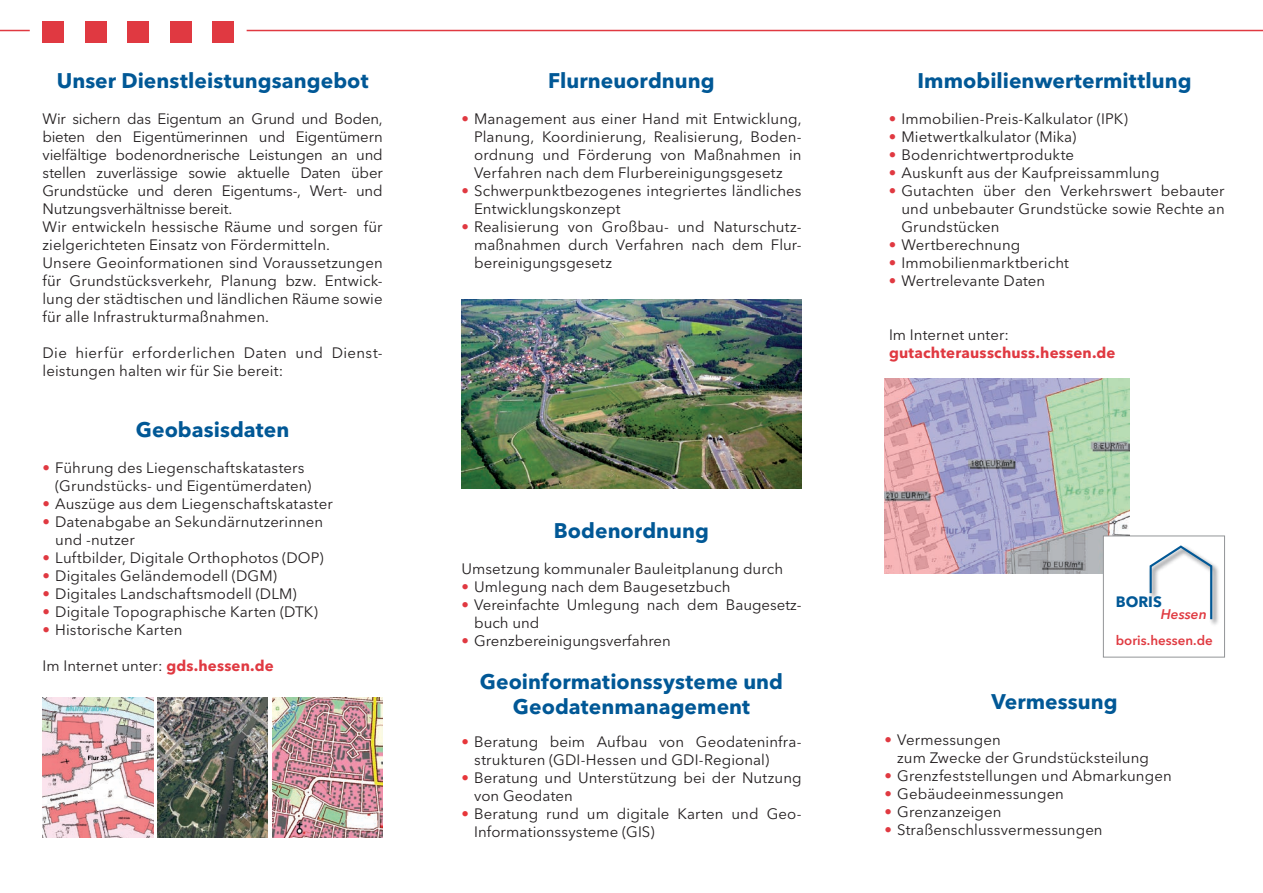
<style>
.page{position:relative;width:1263px;height:893px;background:#fff}
.page>*{position:absolute;margin:0;border:0;box-sizing:border-box;transform-origin:0 0}
.t1{font:700 21px/25.2px "Avenir Next LT Pro";letter-spacing:.005em;color:#015896;text-align:center}
.t2{font:15px/18px "Avenir Next LT Pro";letter-spacing:.005em;color:#231f20}
.t3{font:700 15px "Avenir Next LT Pro";letter-spacing:.015em;color:#e03941}
.t4{font:700 14.85px "Avenir Next LT Pro";color:#015896}
.t5{font:italic 600 13.8px "Avenir Next LT Pro";color:#e03a41}
.t6{font:600 13.35px "Avenir Next LT Pro";letter-spacing:.005em;color:#e03a41}
.s1{font-weight:500;color:#e03941}
.s2{color:#e03941}
.s3{font-weight:700;color:#e03941}
.s4{color:#e7363a}
</style>
<div class="page">
<div style="left:43px;top:21px;width:21px;height:22px;background:#e03941"></div>
<div style="left:85px;top:21px;width:21px;height:22px;background:#e03941"></div>
<div style="left:128px;top:21px;width:21px;height:22px;background:#e03941"></div>
<div style="left:170px;top:21px;width:21px;height:22px;background:#e03941"></div>
<div style="left:213px;top:21px;width:21px;height:22px;background:#e03941"></div>
<img style="left:43px;top:697px;width:110px;height:141px">
<img style="left:272px;top:697px;width:111px;height:141px">
<img style="left:157px;top:697px;width:111px;height:141px">
<img style="left:461px;top:300px;width:340px;height:189px">
<img style="left:884px;top:378px;width:245px;height:196px">
<div style="left:1103px;top:536px;width:121px;height:121px;background:#fff"></div>
<img style="left:1211px;top:564px;width:8px;height:61px">
<svg style="left:1149px;top:545px;width:64px;height:76px"></svg>
<div style="left:1103px;top:536px;width:122px;height:121px;border:1px solid #939598"></div>
<hr style="left:0;top:30px;width:30px;height:1px;background:#e03941">
<hr style="left:247px;top:30px;width:1016px;height:1px;background:#e03941">
<h1 class="t1" style="left:57px;top:68px;width:313px">Unser Dienstleistungsangebot</h1>
<p class="t2" style="left:43px;top:110px;width:342px">Wir sichern das Eigentum an Grund und Boden, bieten den Eigentümerinnen und Eigentümern vielfältige bodenordnerische Leistungen an und stellen zuverlässige sowie aktuelle Daten über Grundstücke und deren Eigentums-, Wert- und Nutzungsverhältnisse bereit.<br>Wir entwickeln hessische Räume und sorgen für zielgerichteten Einsatz von Fördermitteln.<br>Unsere Geoinformationen sind Voraussetzungen für Grundstücksverkehr, Planung bzw. Entwick&shy;lung der städtischen und ländlichen Räume sowie für alle Infrastrukturmaßnahmen.</p>
<p class="t2" style="left:43px;top:344px;width:342px">Die hierfür erforderlichen Daten und Dienst&shy;leistungen halten wir für Sie bereit:</p>
<h1 class="t1" style="left:136px;top:417px;width:155px">Geobasisdaten</h1>
<p class="t2" style="left:55px;top:459px;width:258px;text-indent:-13px"><span class="s1">•</span> Führung des Liegenschaftskatasters (Grundstücks- und Eigentümerdaten)</p>
<p class="t2" style="left:43px;top:495px;width:292px"><span class="s2">•</span> Auszüge aus dem Liegenschaftskataster</p>
<p class="t2" style="left:55px;top:513px;width:269px;text-indent:-13px"><span class="s2">•</span> Datenabgabe an Sekundärnutzerinnen und -nutzer</p>
<p class="t2" style="left:43px;top:549px;width:283px"><span class="s2">•</span> Luftbilder, Digitale Orthophotos (DOP)</p>
<p class="t2" style="left:43px;top:567px;width:236px"><span class="s2">•</span> Digitales Geländemodell (DGM)</p>
<p class="t2" style="left:43px;top:585px;width:256px"><span class="s2">•</span> Digitales Landschaftsmodell (DLM)</p>
<p class="t2" style="left:43px;top:603px;width:277px"><span class="s2">•</span> Digitale Topographische Karten (DTK)</p>
<p class="t2" style="left:43px;top:621px;width:141px"><span class="s2">•</span> Historische Karten</p>
<p class="t2" style="left:43px;top:657px;width:233px">Im Internet unter: <span class="s3">gds.hessen.de</span></p>
<h1 class="t1" style="left:548px;top:68px;width:168px">Flurneuordnung</h1>
<p class="t2" style="left:474px;top:110px;width:329px;text-align:justify;text-indent:-13px"><span class="s2">•</span> Management aus einer Hand mit Entwicklung, Planung, Koordinierung, Realisierung, Boden&shy;ordnung und Förderung von Maßnahmen in Verfahren nach dem Flurbereinigungsgesetz</p>
<p class="t2" style="left:474px;top:182px;width:329px;text-indent:-13px"><span class="s2">•</span> Schwerpunktbezogenes integriertes ländliches<br>Entwicklungskonzept</p>
<p class="t2" style="left:474px;top:218px;width:329px;text-align:justify;text-indent:-13px"><span class="s2">•</span> Realisierung von Großbau- und Naturschutz&shy;maßnahmen durch Verfahren nach dem Flur&shy;bereinigungsgesetz</p>
<h1 class="t1" style="left:554px;top:518px;width:157px">Bodenordnung</h1>
<p class="t2" style="left:461px;top:560px;width:323px">Umsetzung kommunaler Bauleitplanung durch</p>
<p class="t2" style="left:461px;top:578px;width:271px"><span class="s2">•</span> Umlegung nach dem Baugesetzbuch</p>
<p class="t2" style="left:474px;top:596px;width:329px;text-indent:-13px"><span class="s2">•</span> Vereinfachte Umlegung nach dem Baugesetz&shy;buch und</p>
<p class="t2" style="left:461px;top:632px;width:211px"><span class="s2">•</span> Grenzbereinigungsverfahren</p>
<h1 class="t1" style="left:480px;top:669px;width:305px">Geoinformationssysteme und<br>Geodatenmanagement</h1>
<p class="t2" style="left:474px;top:732px;width:329px;text-indent:-13px"><span class="s4">•</span> Beratung beim Aufbau von Geodateninfra&shy;strukturen (GDI-Hessen und GDI-Regional)</p>
<p class="t2" style="left:474px;top:768px;width:329px;text-indent:-13px"><span class="s4">•</span> Beratung und Unterstützung bei der Nutzung von Geodaten</p>
<p class="t2" style="left:474px;top:804px;width:329px;text-indent:-13px"><span class="s4">•</span> Beratung rund um digitale Karten und Geo-<br>Informationssysteme (GIS)</p>
<h1 class="t1" style="left:917px;top:68px;width:276px">Immobilienwertermittlung</h1>
<p class="t2" style="left:889px;top:110px;width:241px"><span class="s2">•</span> Immobilien-Preis-Kalkulator (IPK)</p>
<p class="t2" style="left:889px;top:128px;width:189px"><span class="s2">•</span> Mietwertkalkulator (Mika)</p>
<p class="t2" style="left:889px;top:146px;width:187px"><span class="s2">•</span> Bodenrichtwertprodukte</p>
<p class="t2" style="left:889px;top:164px;width:272px"><span class="s2">•</span> Auskunft aus der Kaufpreissammlung</p>
<p class="t2" style="left:901px;top:182px;width:325px;text-align:justify;text-indent:-13px"><span class="s2">•</span> Gutachten über den Verkehrswert bebauter und unbebauter Grundstücke sowie Rechte an Grundstücken</p>
<p class="t2" style="left:889px;top:236px;width:133px"><span class="s2">•</span> Wertberechnung</p>
<p class="t2" style="left:889px;top:254px;width:182px"><span class="s2">•</span> Immobilienmarktbericht</p>
<p class="t2" style="left:889px;top:272px;width:158px"><span class="s2">•</span> Wertrelevante Daten</p>
<p class="t2" style="left:889px;top:326px;width:122px">Im Internet unter:</p>
<p class="t3" style="left:889px;top:344px;width:228px">gutachterausschuss.hessen.de</p>
<p class="t4" style="left:1116px;top:593px;width:48px">BORIS</p>
<p class="t5" style="left:1161px;top:606px;width:48px">Hessen</p>
<p class="t6" style="left:1116px;top:632px;width:99px">boris.hessen.de</p>
<h1 class="t1" style="left:991px;top:689px;width:128px">Vermessung</h1>
<p class="t2" style="left:897px;top:731px;width:253px;text-indent:-13px"><span class="s2">•</span> Vermessungen<br>zum Zwecke der Grundstücksteilung</p>
<p class="t2" style="left:884px;top:767px;width:289px"><span class="s2">•</span> Grenzfeststellungen und Abmarkungen</p>
<p class="t2" style="left:884px;top:785px;width:181px"><span class="s2">•</span> Gebäudeeinmessungen</p>
<p class="t2" style="left:884px;top:803px;width:119px"><span class="s2">•</span> Grenzanzeigen</p>
<p class="t2" style="left:884px;top:821px;width:220px"><span class="s2">•</span> Straßenschlussvermessungen</p>
</div>
